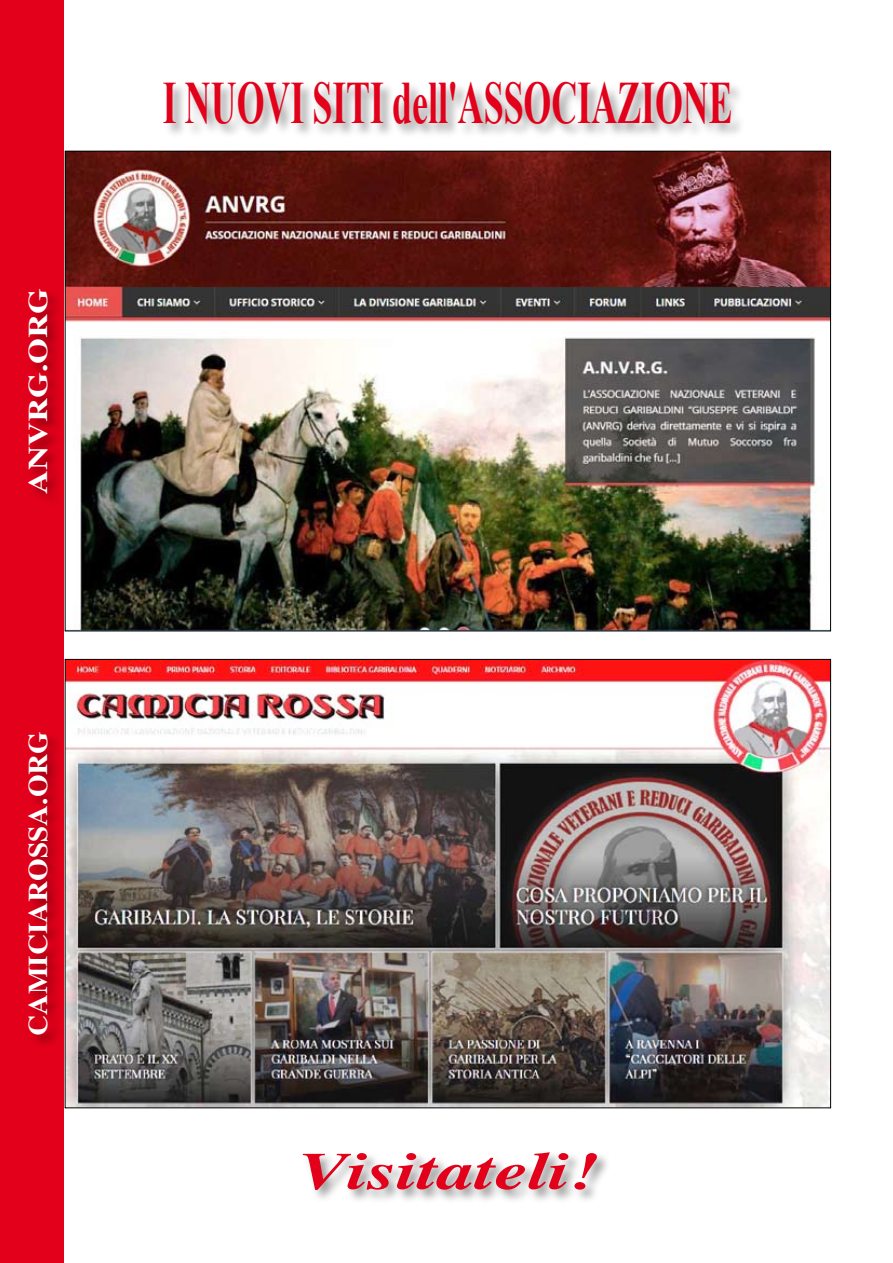
<style>
.page{position:relative;width:893px;height:1263px;background:#fff}
.page>*{position:absolute;margin:0;border:0;box-sizing:border-box;transform-origin:0 0}
.t1{font:700 60px "Times New Roman";color:#e2001a;scale:.6 1}
.t2{font:italic 700 52.5px "Times";color:#e2001a;scale:1.41 1}
.t3{font:700 27px "Times";color:#fff;scale:1.08 1}
.t4{font:700 27px "Times";color:#fff;scale:1.23 1}
</style>
<div class="page">
<img style="left:67px;top:153px;width:762px;height:476px">
<img style="left:67px;top:661px;width:762px;height:445px">
<div style="left:162px;top:80px;width:585px;height:59px;background:#000;opacity:.4"></div>
<div style="left:301px;top:1150px;width:312px;height:55px;background:#000;opacity:.4"></div>
<div style="left:0;top:0;width:64px;height:1263px;background:#e2001a"></div>
<div style="left:26px;top:287px;width:37px;height:220px;background:#000;opacity:.4"></div>
<div style="left:26px;top:730px;width:37px;height:320px;background:#000;opacity:.4"></div>
<p class="t4" style="left:22px;top:494px;width:169px;rotate:-90deg">ANVRG.ORG</p>
<p class="t3" style="left:22px;top:1036px;width:284px;rotate:-90deg">CAMICIAROSSA.ORG</p>
<p class="t1" style="left:163px;top:70px;width:951px">I NUOVI SITI dell'ASSOCIAZIONE</p>
<p class="t2" style="left:298px;top:1140px;width:214px">Visitateli!</p>
</div>
